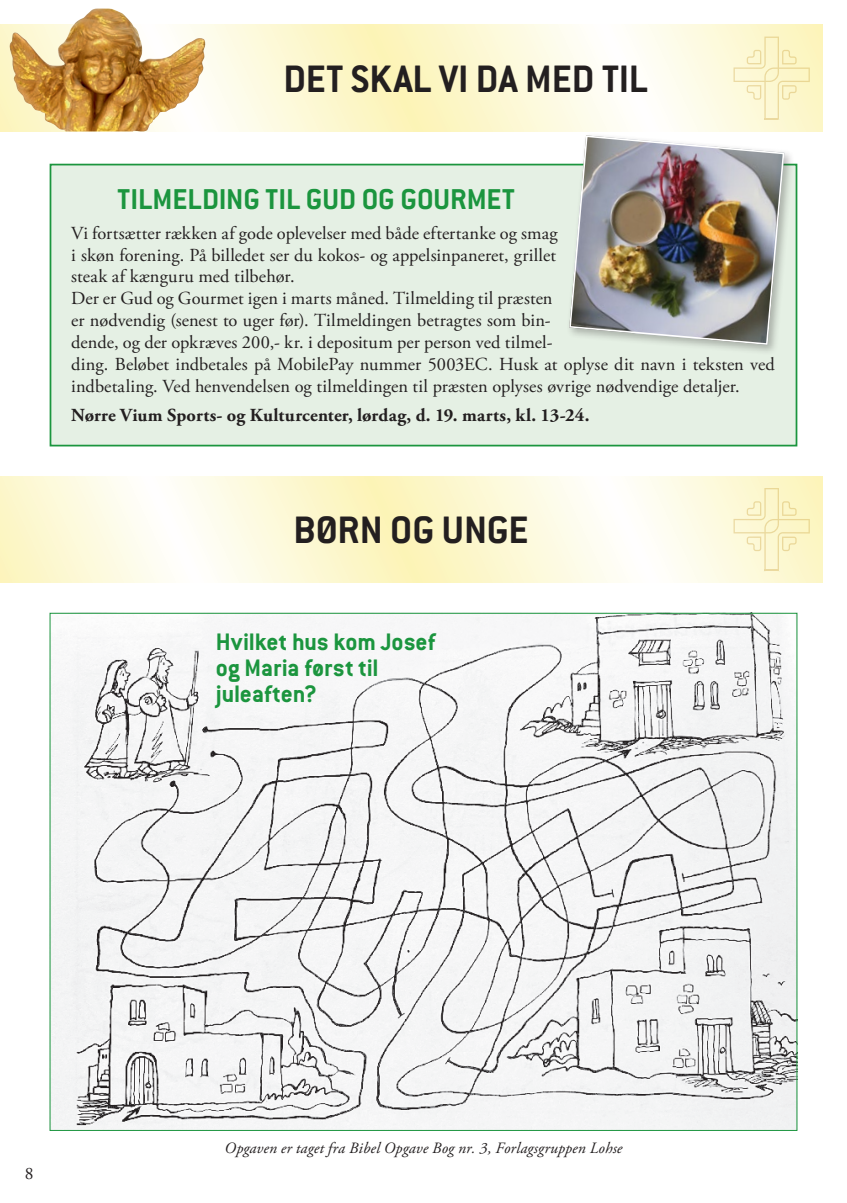
<style>
.page{position:relative;width:847px;height:1203px;background:#fff}
.page>*{position:absolute;margin:0;border:0;box-sizing:border-box;transform-origin:0 0}
.t1{font:700 42px "Conduit ITC";color:#231f20}
.t2{font:700 31.5px "Conduit ITC";color:#1b953e}
.t3{font:700 26.25px/26.2px "Conduit ITC";letter-spacing:-.005em;color:#1b953e}
.t4{font:18.38px/21.9px "Adobe Garamond Pro";letter-spacing:.005em;color:#231f20;text-align:justify}
.t5{font:700 18.38px "Adobe Garamond Pro";letter-spacing:.01em;color:#231f20}
.t6{font:17.5px "Adobe Garamond Pro";color:#231f20}
.t7{font:italic 15.75px "Adobe Garamond Pro";letter-spacing:.01em;color:#231f20}
</style>
<div class="page">
<svg style="left:0;top:25px;width:822px;height:106px"></svg>
<svg style="left:0;top:476px;width:822px;height:107px"></svg>
<svg style="left:733px;top:37px;width:77px;height:84px"></svg>
<svg style="left:733px;top:488px;width:77px;height:84px"></svg>
<div style="left:50px;top:165px;width:746px;height:281px;background:#e5f0e4"></div>
<div style="left:50px;top:164px;width:747px;height:282px;border:2px solid #1b953e"></div>
<div style="left:566px;top:132px;width:229px;height:224px;background:#231f20;opacity:.3"></div>
<img style="left:569px;top:135px;width:215px;height:210px">
<div style="left:569px;top:135px;width:215px;height:210px;border:2px solid #fff;border-radius:17px"></div>
<img style="left:52px;top:615px;width:743px;height:514px">
<img style="left:9px;top:9px;width:196px;height:122px">
<p class="t1" style="left:283px;top:54px;width:366px">DET SKAL VI DA MED TIL</p>
<p class="t2" style="left:118px;top:181px;width:399px">TILMELDING TIL GUD OG GOURMET</p>
<p class="t4" style="left:71px;top:223px;width:488px">Vi fortsætter rækken af gode oplevelser med både eftertanke og smag i skøn forening. På billedet ser du kokos- og appelsinpaneret, grillet steak af kænguru med tilbehør.</p>
<p class="t4" style="left:71px;top:288px;width:705px;text-align:left">Der er Gud og Gourmet igen i marts måned. Tilmelding til præsten<br>er nødvendig (senest to uger før). Tilmeldingen betragtes som bin-<br>dende, og der opkræves 200,- kr. i depositum per person ved tilmel-<br>ding. Beløbet indbetales på MobilePay nummer 5003EC. Husk at oplyse dit navn i teksten ved indbetaling. Ved henvendelsen og tilmeldingen til præsten oplyses øvrige nødvendige detaljer.</p>
<p class="t5" style="left:71px;top:405px;width:520px">Nørre Vium Sports- og Kulturcenter, lørdag, d. 19. marts, kl. 13-24.</p>
<p class="t1" style="left:293px;top:505px;width:237px">BØRN OG UNGE</p>
<p class="t3" style="left:216px;top:628px;width:221px">Hvilket hus kom Josef og Maria først til juleaften?</p>
<p class="t6" style="left:25px;top:1163px;width:10px">8</p>
<p class="t7" style="left:225px;top:1139px;width:399px">Opgaven er taget fra Bibel Opgave Bog nr. 3, Forlagsgruppen Lohse</p>
</div>
